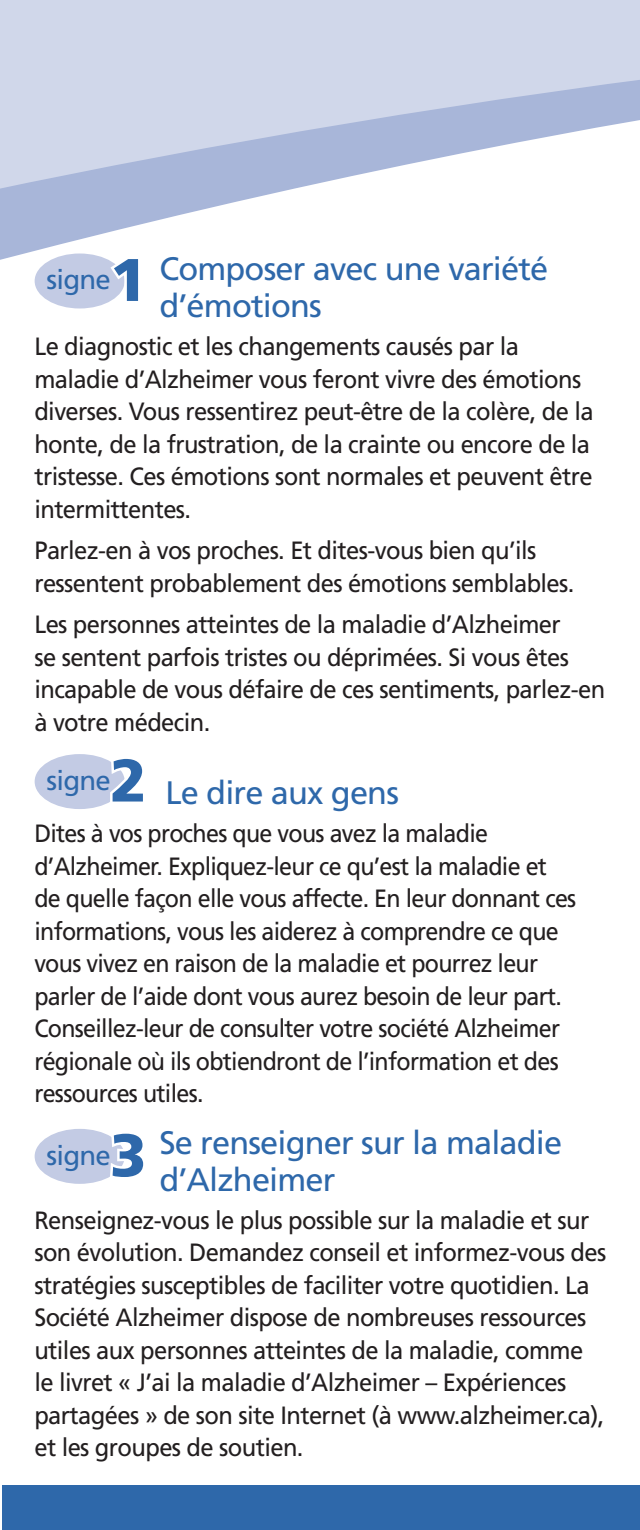
<style>
.page{position:relative;width:640px;height:1530px;background:#fff}
.page>*{position:absolute;margin:0;border:0;box-sizing:border-box;transform-origin:0 0}
.Sub-heading{font:900 60px "Frutiger";color:#2e68aa}
.body_copy{font:32.5px/37.5px "Frutiger";letter-spacing:-.025em;color:#2e68aa}
.Sub-heading-2{font:32.5px/37.5px "Frutiger";letter-spacing:-.025em;color:#2e68aa}
.Sub-heading-3{font:27.5px "Frutiger";letter-spacing:-.025em;color:#2e68aa}
.body_copy-2{font:25px/32.5px "Frutiger";letter-spacing:-.025em;color:#231f20;scale:.95 1}
.body_copy-3{font:25px/32.5px "Frutiger";letter-spacing:-.025em;color:#231f20;scale:.93 1}
</style>
<div class="page">
<svg style="left:0;top:0;width:639px;height:309px"></svg>
<div style="left:2px;top:1485px;width:637px;height:45px;background:#2e68aa"></div>
<div style="left:35px;top:254px;width:90px;height:54px;background:#c3cbe4;border-radius:50%"></div>
<svg style="left:107px;top:254px;width:36px;height:52px"></svg>
<div style="left:35px;top:754px;width:90px;height:55px;background:#c3cbe4;border-radius:50%"></div>
<svg style="left:107px;top:760px;width:18px;height:44px"></svg>
<div style="left:35px;top:1129px;width:90px;height:55px;background:#c3cbe4;border-radius:50%"></div>
<svg style="left:107px;top:1134px;width:18px;height:44px"></svg>
<p class="body_copy" style="left:159px;top:249px;width:390px">Composer avec une variété d’émotions</p>
<p class="body_copy-2" style="left:34px;top:330px;width:590px">Le diagnostic et les changements causés par la maladie d’Alzheimer vous feront vivre des émotions diverses. Vous ressentirez peut-être de la colère, de la honte, de la frustration, de la crainte ou encore de la tristesse. Ces émotions sont normales et peuvent être intermittentes.</p>
<p class="body_copy-2" style="left:34px;top:534px;width:570px">Parlez-en à vos proches. Et dites-vous bien qu’ils ressentent probablement des émotions semblables.</p>
<p class="body_copy-2" style="left:34px;top:608px;width:602px">Les personnes atteintes de la maladie d’Alzheimer<br>se sentent parfois tristes ou déprimées. Si vous êtes incapable de vous défaire de ces sentiments, parlez-en à votre médecin.</p>
<p class="Sub-heading-3" style="left:46px;top:264px;width:66px">signe</p>
<p class="Sub-heading" style="left:110px;top:244px;width:38px">1</p>
<p class="Sub-heading-3" style="left:46px;top:764px;width:66px">signe</p>
<p class="Sub-heading" style="left:110px;top:744px;width:38px">2</p>
<p class="body_copy" style="left:165px;top:774px;width:235px">Le dire aux gens</p>
<p class="body_copy-3" style="left:34px;top:817px;width:584px">Dites à vos proches que vous avez la maladie d’Alzheimer. Expliquez-leur ce qu’est la maladie et de quelle façon elle vous affecte. En leur donnant ces informations, vous les aiderez à comprendre ce que vous vivez en raison de la maladie et pourrez leur parler de l’aide dont vous aurez besoin de leur part.<br>Conseillez-leur de consulter votre société Alzheimer régionale où ils obtiendront de l’information et des ressources utiles.</p>
<p class="Sub-heading-2" style="left:159px;top:1123px;width:404px">Se renseigner sur la maladie d’Alzheimer</p>
<p class="body_copy-2" style="left:34px;top:1204px;width:603px">Renseignez-vous le plus possible sur la maladie et sur son évolution. Demandez conseil et informez-vous des stratégies susceptibles de faciliter votre quotidien. La Société Alzheimer dispose de nombreuses ressources utiles aux personnes atteintes de la maladie, comme le livret « J’ai la maladie d’Alzheimer – Expériences partagées » de son site Internet (à www.alzheimer.ca), et les groupes de soutien.</p>
<p class="Sub-heading-3" style="left:46px;top:1139px;width:66px">signe</p>
<p class="Sub-heading" style="left:110px;top:1119px;width:38px">3</p>
</div>
